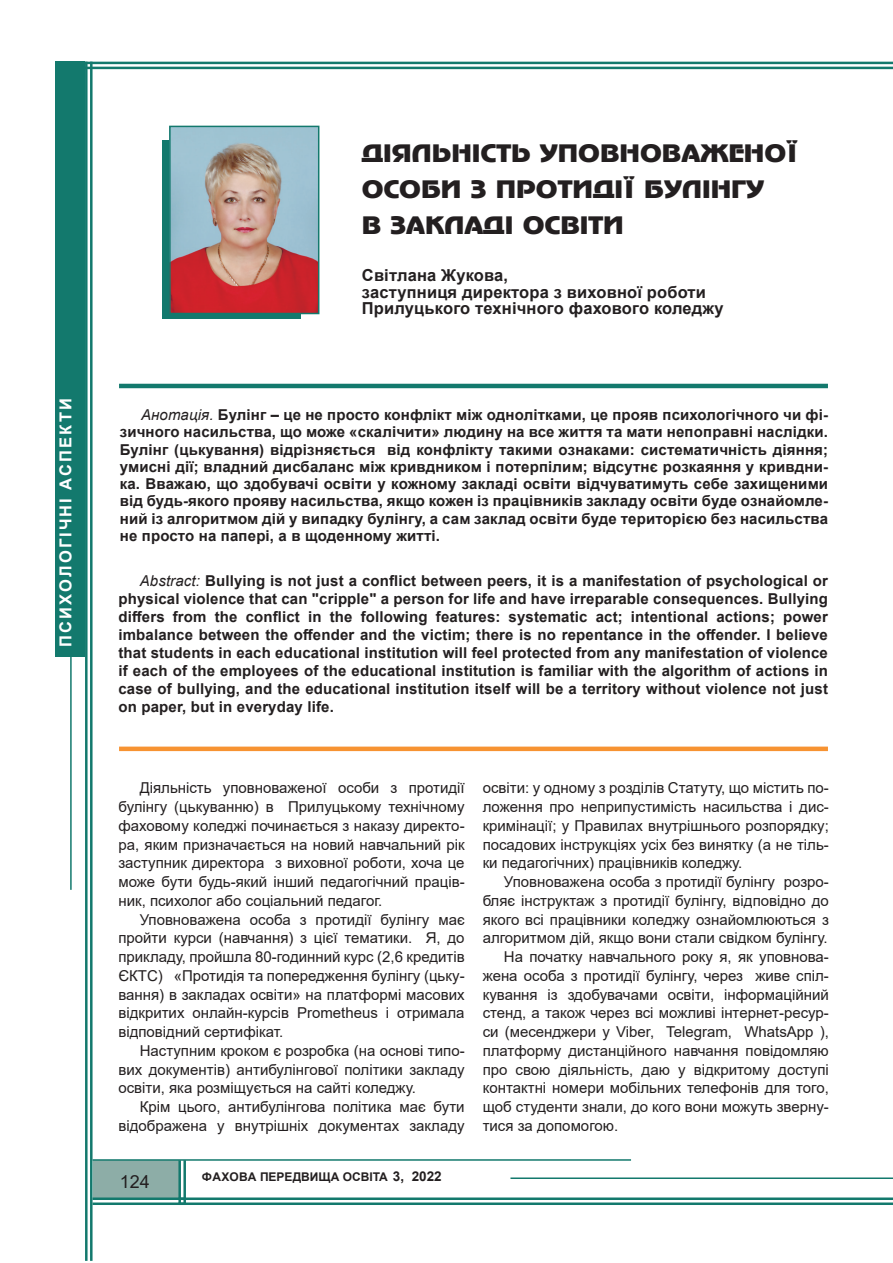
<style>
.page{position:relative;width:893px;height:1263px;background:#fff}
.page>*{position:absolute;margin:0;border:0;box-sizing:border-box;transform-origin:0 0}
.РУБРИКА{font:24px/36px "Uk Adver Gothic";color:#231f20;scale:1.09 1}
.t1{font:18px "Arial";color:#231f20}
.ТЕКСТ{font:700 16.5px "Arial";letter-spacing:.01em;color:#231f20}
.Змист_рубрика{font:700 16.5px "Arial";letter-spacing:.135em;color:#fff}
.ТЕКСТ-2{font:15px/18.8px "Arial";color:#231f20;text-align:justify}
.ТЕКСТ-3{font:700 15px/17.2px "Arial";letter-spacing:.01em;color:#231f20;text-align:justify}
.t2{font:700 12px "Arial";color:#231f20}
.s1{font-weight:400;font-style:italic}
.s2{font-size:13.5px}
</style>
<div class="page">
<div style="left:55px;top:62px;width:30px;height:595px;background:#13796d"></div>
<div style="left:93px;top:1160px;width:85px;height:37px;background:#8dada7"></div>
<hr style="left:81px;top:62px;width:812px;height:2px;background:#13796d">
<hr style="left:81px;top:67px;width:812px;height:2px;background:#13796d">
<hr style="left:93px;top:1159px;width:538px;height:2px;background:#13796d">
<hr style="left:510px;top:1177px;width:383px;height:2px;background:#13796d">
<hr style="left:70px;top:657px;width:2px;height:233px;background:#13796d">
<hr style="left:178px;top:1197px;width:715px;height:3px;background:#13796d">
<hr style="left:178px;top:1202px;width:715px;height:3px;background:#13796d">
<hr style="left:178px;top:1160px;width:3px;height:45px;background:#13796d">
<hr style="left:183px;top:1160px;width:3px;height:45px;background:#13796d">
<hr style="left:93px;top:1197px;width:93px;height:3px;background:#13796d">
<hr style="left:93px;top:1202px;width:93px;height:3px;background:#13796d">
<hr style="left:90px;top:62px;width:3px;height:1199px;background:#13796d">
<hr style="left:85px;top:62px;width:3px;height:1199px;background:#13796d">
<hr style="left:119px;top:384px;width:709px;height:4px;background:#13796d">
<hr style="left:119px;top:747px;width:709px;height:4px;background:#f79332">
<div style="left:162px;top:140px;width:139px;height:179px;background:#13796d"></div>
<img style="left:172px;top:129px;width:144px;height:182px">
<div style="left:169px;top:126px;width:150px;height:188px;border:2px solid #13796d"></div>
<p class="Змист_рубрика" style="left:54px;top:647px;width:251px;rotate:-90deg">ПСИХОЛОГІЧНІ АСПЕКТИ</p>
<p class="РУБРИКА" style="left:362px;top:136px;width:402px">ДІЯЛЬНІСТЬ УПОВНОВАЖЕНОЇ<br>ОСОБИ З ПРОТИДІЇ БУЛІНГУ</p>
<p class="РУБРИКА" style="left:362px;top:208px;width:242px">В ЗАКЛАДІ ОСВІТИ</p>
<p class="ТЕКСТ" style="left:362px;top:264px;width:148px">Світлана Жукова,</p>
<p class="ТЕКСТ" style="left:362px;top:280px;width:346px">заступниця директора з виховної роботи</p>
<p class="ТЕКСТ" style="left:362px;top:297px;width:363px">Прилуцького технічного фахового коледжу</p>
<p class="ТЕКСТ-3" style="left:120px;top:406px;width:710px;text-indent:21px"><span class="s1">Анотація.</span> Булінг – це не просто конфлікт між однолітками, це прояв психологічного чи фі&shy;зичного насильства, що може «скалічити» людину на все життя та мати непоправні наслідки.<br>Булінг (цькування) відрізняється від конфлікту такими ознаками: систематичність діяння; умисні дії; владний дисбаланс між кривдником і потерпілим; відсутнє розкаяння у кривдни&shy;ка. Вважаю, що здобувачі освіти у кожному закладі освіти відчуватимуть себе захищеними від будь-якого прояву насильства, якщо кожен із працівників закладу освіти буде ознайомле&shy;ний із алгоритмом дій у випадку булінгу, а сам заклад освіти буде територією без насильства не просто на папері, а в щоденному житті.</p>
<p class="ТЕКСТ-3" style="left:118px;top:572px;width:711px;line-height:18px;text-indent:21px"><span class="s1">Abstract:</span> Bullying is not just a conflict between peers, it is a manifestation of psychological or physical violence that can "cripple" a person for life and have irreparable consequences. Bullying differs from the conflict in the following features: systematic act; intentional actions; power imbalance between the offender and the victim; there is no repentance in the offender. I believe that students in each educational institution will feel protected from any manifestation of violence if each of the employees of the educational institution is familiar with the algorithm of actions in case of bullying, and the educational institution itself will be a territory without violence not just on paper, but in everyday life.</p>
<p class="ТЕКСТ-2" style="left:118px;top:779px;width:348px;text-indent:21px">Діяльність уповноваженої особи з протидії булінгу (цькуванню) в Прилуцькому технічному фаховому коледжі починається з наказу директо&shy;ра, яким призначається на новий навчальний рік заступник директора з виховної роботи, хоча це може бути будь-який інший педагогічний праців&shy;ник, психолог або соціальний педагог.</p>
<p class="ТЕКСТ-2" style="left:118px;top:910px;width:348px;text-indent:21px">Уповноважена особа з протидії булінгу має пройти курси (навчання) з цієї тематики. Я, до прикладу, пройшла 80-годинний курс (2,6 кредитів ЄКТС) «Протидія та попередження булінгу (цьку&shy;вання) в закладах освіти» на платформі масових відкритих онлайн-курсів Prometheus і отримала відповідний сертифікат.</p>
<p class="ТЕКСТ-2" style="left:118px;top:1041px;width:348px;text-indent:21px">Наступним кроком є розробка (на основі типо&shy;вих документів) антибулінгової політики закладу освіти, яка розміщується на сайті коледжу.</p>
<p class="ТЕКСТ-2" style="left:118px;top:1097px;width:348px;text-align:right">Крім цього, антибулінгова політика має бути відображена у внутрішніх документах закладу</p>
<p class="t1" style="left:120px;top:1169px;width:32px">124</p>
<p class="t2" style="left:202px;top:1168px;width:241px">ФАХОВА ПЕРЕДВИЩА ОСВІТА <span class="s2">3, 2022</span></p>
<p class="ТЕКСТ-2" style="left:483px;top:779px;width:348px">освіти: у одному з розділів Статуту, що містить по&shy;ложення про неприпустимість насильства і дис&shy;кримінації; у Правилах внутрішнього розпорядку; посадових інструкціях усіх без винятку (а не тіль&shy;ки педагогічних) працівників коледжу.</p>
<p class="ТЕКСТ-2" style="left:483px;top:872px;width:348px;text-indent:21px">Уповноважена особа з протидії булінгу розро&shy;бляє інструктаж з протидії булінгу, відповідно до якого всі працівники коледжу ознайомлюються з алгоритмом дій, якщо вони стали свідком булінгу.</p>
<p class="ТЕКСТ-2" style="left:483px;top:947px;width:348px;text-indent:21px">На початку навчального року я, як уповнова&shy;жена особа з протидії булінгу, через живе спіл&shy;кування із здобувачами освіти, інформаційний стенд, а також через всі можливі інтернет-ресур&shy;си (месенджери у Viber, Telegram, WhatsApp ), платформу дистанційного навчання повідомляю про свою діяльність, даю у відкритому доступі контактні номери мобільних телефонів для того, щоб студенти знали, до кого вони можуть зверну&shy;тися за допомогою.</p>
</div>
